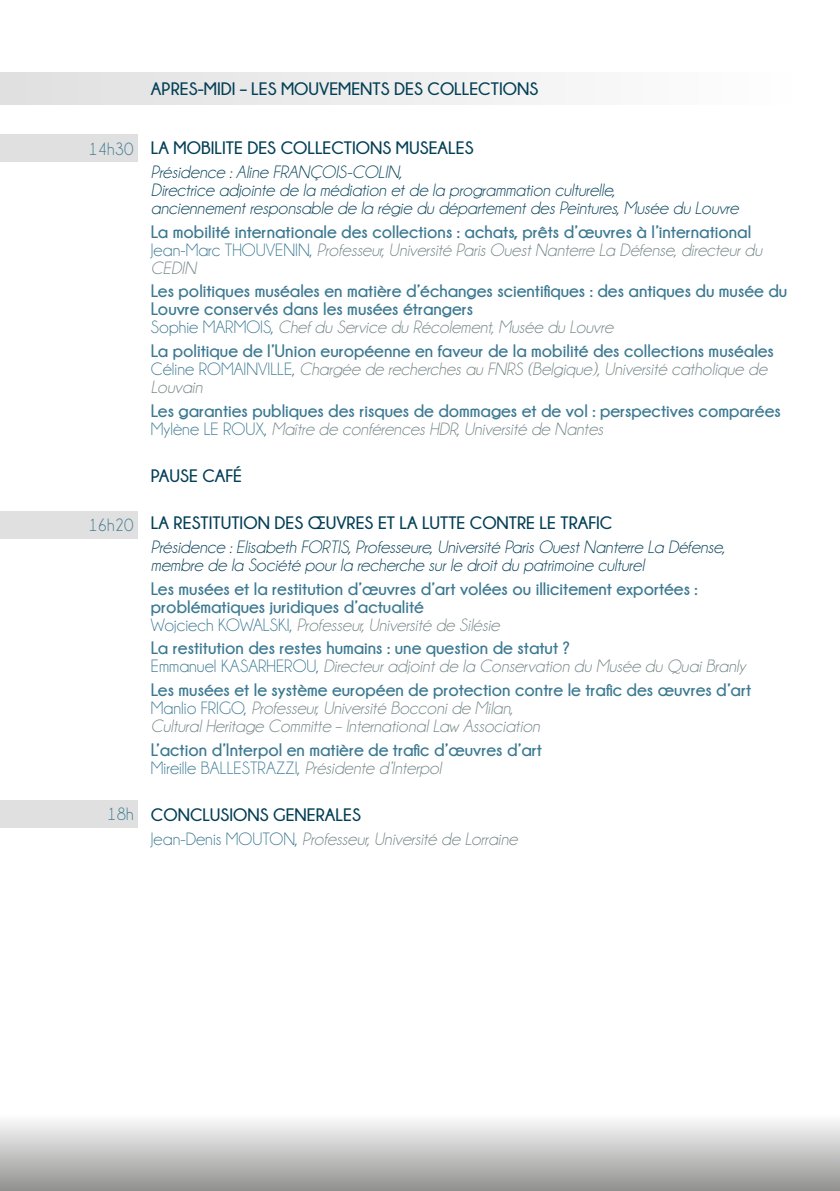
<style>
.page{position:relative;width:840px;height:1191px;background:#fff}
.page>*{position:absolute;margin:0;border:0;box-sizing:border-box;transform-origin:0 0}
.t1{font:700 18px/18px "Champagne&Limousines";color:#3b7992}
.t2{font:italic 18px/18px "Champagne&Limousines";color:#738484}
.t3{font:italic 18px/18px "Champagne&Limousines";color:#033f56}
.t4{font:700 18px "Champagne&Limousines";color:#033f56}
.t5{font:18px "Champagne&Limousines";color:#3b7992}
.s1{font-weight:400}
.s2{font-weight:400;font-style:italic;color:#738484}
.s3{font-weight:700;font-style:normal;color:#3b7992}
.s4{font-style:normal;color:#3b7992}
.s5{font-weight:700;font-style:normal;color:#033f56}
</style>
<div class="page">
<div style="left:0;top:72px;width:791px;height:32px;background:linear-gradient(to right,#dfe0df,#fefefe)"></div>
<div style="left:0;top:1114px;width:839px;height:77px;background:linear-gradient(to bottom,#fefefe,#91908f)"></div>
<div style="left:0;top:135px;width:138px;height:27px;background:#dfe0df"></div>
<div style="left:0;top:511px;width:138px;height:28px;background:#dfe0df"></div>
<div style="left:0;top:799px;width:138px;height:28px;background:#dfe0df"></div>
<p class="t4" style="left:151px;top:78px;width:388px">APRES-MIDI – LES MOUVEMENTS DES COLLECTIONS</p>
<p class="t5" style="left:88px;top:139px;width:47px">14h30</p>
<p class="t5" style="left:88px;top:515px;width:47px">16h20</p>
<p class="t5" style="left:107px;top:804px;width:28px">18h</p>
<p class="t4" style="left:151px;top:138px;width:324px">LA MOBILITE DES COLLECTIONS MUSEALES</p>
<p class="t3" style="left:151px;top:163px;width:589px">Présidence : Aline FRANÇOIS-COLIN,<br>Directrice adjointe de la médiation et de la programmation culturelle,<br>anciennement responsable de la régie du département des Peintures, Musée du Louvre</p>
<p class="t1" style="left:151px;top:222px;width:612px">La mobilité internationale des collections : achats, prêts d’œuvres à l’international<br><span class="s1">Jean-Marc THOUVENIN,</span> <span class="s2">Professeur, Université Paris Ouest Nanterre La Défense, directeur du<br>CEDIN</span></p>
<p class="t1" style="left:151px;top:282px;width:637px">Les politiques muséales en matière d’échanges scientifiques : des antiques du musée du<br>Louvre conservés dans les musées étrangers<br><span class="s1">Sophie MARMOIS,</span> <span class="s2">Chef du Service du Récolement, Musée du Louvre</span></p>
<p class="t1" style="left:151px;top:341px;width:624px">La politique de l’Union européenne en faveur de la mobilité des collections muséales<br><span class="s1">Céline ROMAINVILLE,</span> <span class="s2">Chargée de recherches au FNRS (Belgique), Université catholique de<br>Louvain</span></p>
<p class="t1" style="left:151px;top:401px;width:631px">Les garanties publiques des risques de dommages et de vol : perspectives comparées<br><span class="s1">Mylène LE ROUX,</span> <span class="s2">Maître de conférences HDR, Université de Nantes</span></p>
<p class="t4" style="left:151px;top:466px;width:11px">pause</p>
<p class="t4" style="left:202px;top:466px;width:41px">caf é</p>
<p class="t4" style="left:151px;top:513px;width:462px">LA RESTITUTION DES ŒUVRES ET LA LUTTE CONTRE LE TRAFIC</p>
<p class="t3" style="left:151px;top:538px;width:575px">Présidence : Elisabeth FORTIS, Professeure, Université Paris Ouest Nanterre La Défense, membre de la Société pour la recherche sur le droit du patrimoine culturel</p>
<p class="t1" style="left:151px;top:579px;width:548px">Les musées et la restitution d’œuvres d’art volées ou illicitement exportées : problématiques juridiques d’actualité<br><span class="s1">Wojciech KOWALSKI,</span> <span class="s2">Professeur, Université de Silésie</span></p>
<p class="t2" style="left:151px;top:639px;width:595px"><span class="s3">La restitution des restes humains : une question de statut ?<br></span><span class="s4">Emmanuel KASARHEROU,</span> Directeur adjoint de la Conservation du Musée du Quai Branly</p>
<p class="t2" style="left:151px;top:681px;width:601px"><span class="s3">Les musées et le système européen de protection contre le trafic des œuvres d’art<br></span><span class="s4">Manlio FRIGO,</span> Professeur, Université Bocconi de Milan,<br>Cultural Heritage Committe – International Law Association</p>
<p class="t1" style="left:151px;top:740px;width:392px">L’action d’Interpol en matière de trafic d’œuvres d’art<br><span class="s1">Mireille BALLESTRAZZI,</span> <span class="s2">Présidente d’Interpol</span></p>
<p class="t2" style="left:151px;top:803px;width:368px;line-height:23.6px"><span class="s5">CONCLUSIONS GENERALES<br></span><span class="s4">Jean-Denis MOUTON,</span> Professeur, Université de Lorraine</p>
</div>
